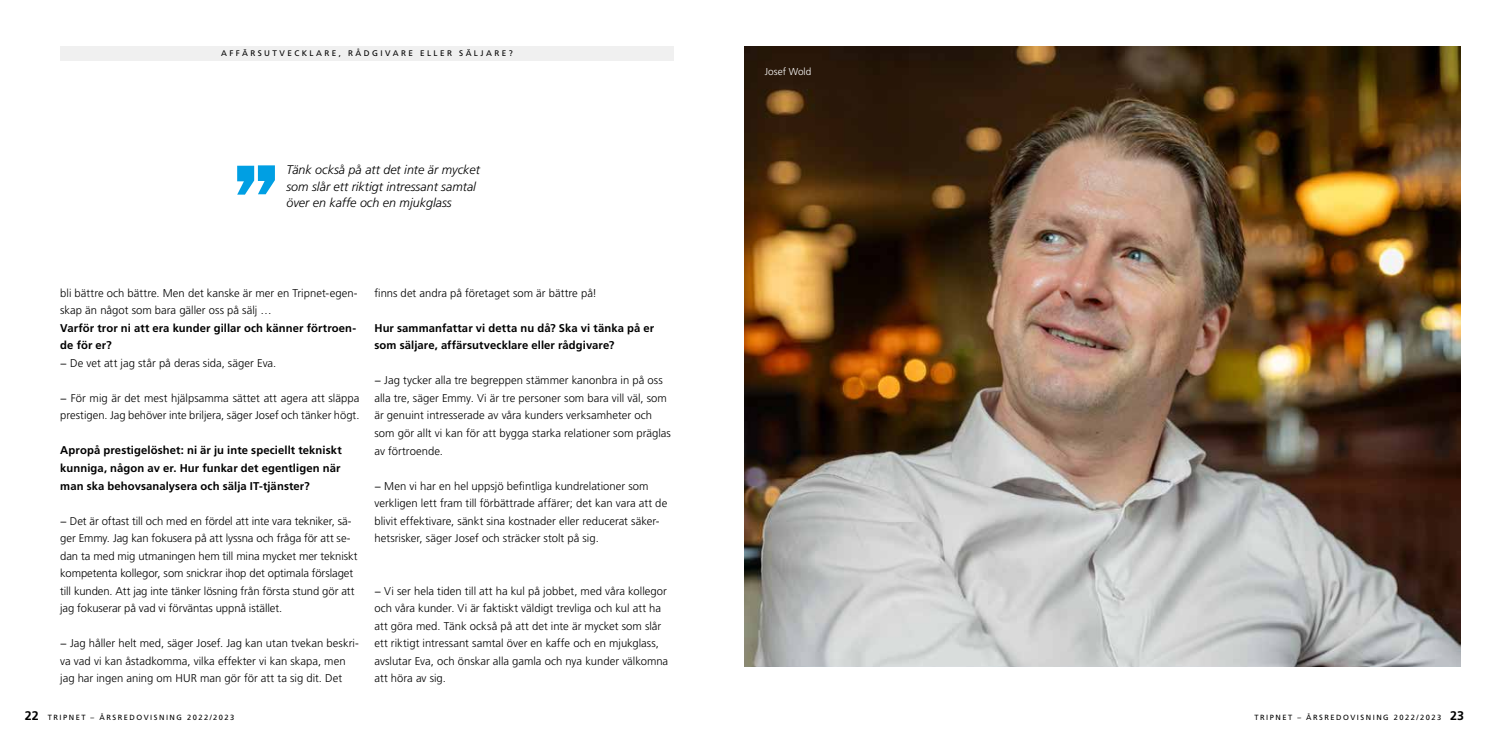
<style>
.page{position:relative;width:1489px;height:745px;background:#fff}
.page>*{position:absolute;margin:0;border:0;box-sizing:border-box;transform-origin:0 0}
.t1{font:italic 300 12.5px/16.2px "Frutiger LT Std";color:#000}
.t2{font:300 11.25px/17.5px "Frutiger LT Std";color:#000}
.t3{font:700 11.25px/17.5px "Frutiger LT Std";letter-spacing:.01em;color:#000}
.t4{font:300 10px "Frutiger LT Std";color:#fff}
.t5{font:8.12px "Frutiger LT Std";letter-spacing:.3em;color:#000}
.t6{font:7.5px "Frutiger LT Std";letter-spacing:.2em;color:#000}
.s1{font-weight:700;font-size:12.5px}
</style>
<div class="page">
<img style="left:744px;top:46px;width:716px;height:620px">
<svg style="left:237px;top:165px;width:38px;height:29px"></svg>
<div style="left:60px;top:46px;width:613px;height:14px;background:#f0f0f0"></div>
<p class="t5" style="left:221px;top:48px;width:293px">AFFÄRSUTVECKLARE, RÅDGIVARE ELLER SÄLJARE?</p>
<p class="t1" style="left:286px;top:162px;width:195px">Tänk också på att det inte är mycket som slår ett riktigt intressant samtal över en kaffe och en mjukglass</p>
<p class="t2" style="left:60px;top:284px;width:299px">bli bättre och bättre. Men det kanske är mer en Tripnet-egen&shy;skap än något som bara gäller oss på sälj …</p>
<p class="t3" style="left:60px;top:319px;width:297px">Varför tror ni att era kunder gillar och känner förtroen&shy;de för er?</p>
<p class="t2" style="left:60px;top:354px;width:217px">− De vet att jag står på deras sida, säger Eva.</p>
<p class="t2" style="left:60px;top:389px;width:301px">− För mig är det mest hjälpsamma sättet att agera att släppa prestigen. Jag behöver inte briljera, säger Josef och tänker högt.</p>
<p class="t3" style="left:60px;top:441px;width:283px">Apropå prestigelöshet: ni är ju inte speciellt tekniskt kunniga, någon av er. Hur funkar det egentligen när man ska behovsanalysera och sälja IT-tjänster?</p>
<p class="t2" style="left:60px;top:511px;width:299px">− Det är oftast till och med en fördel att inte vara tekniker, sä&shy;ger Emmy. Jag kan fokusera på att lyssna och fråga för att se&shy;dan ta med mig utmaningen hem till mina mycket mer tekniskt kompetenta kollegor, som snickrar ihop det optimala förslaget till kunden. Att jag inte tänker lösning från första stund gör att jag fokuserar på vad vi förväntas uppnå istället.</p>
<p class="t2" style="left:60px;top:634px;width:300px">− Jag håller helt med, säger Josef. Jag kan utan tvekan beskri&shy;va vad vi kan åstadkomma, vilka effekter vi kan skapa, men jag har ingen aning om HUR man gör för att ta sig dit. Det</p>
<p class="t2" style="left:374px;top:284px;width:224px">finns det andra på företaget som är bättre på!</p>
<p class="t3" style="left:374px;top:319px;width:281px">Hur sammanfattar vi detta nu då? Ska vi tänka på er som säljare, affärsutvecklare eller rådgivare?</p>
<p class="t2" style="left:374px;top:371px;width:298px">− Jag tycker alla tre begreppen stämmer kanonbra in på oss alla tre, säger Emmy. Vi är tre personer som bara vill väl, som är genuint intresserade av våra kunders verksamheter och som gör allt vi kan för att bygga starka relationer som präglas av förtroende.</p>
<p class="t2" style="left:374px;top:477px;width:294px">− Men vi har en hel uppsjö befintliga kundrelationer som verkligen lett fram till förbättrade affärer; det kan vara att de blivit effektivare, sänkt sina kostnader eller reducerat säker&shy;hetsrisker, säger Josef och sträcker stolt på sig.</p>
<p class="t2" style="left:374px;top:582px;width:295px">− Vi ser hela tiden till att ha kul på jobbet, med våra kollegor och våra kunder. Vi är faktiskt väldigt trevliga och kul att ha att göra med. Tänk också på att det inte är mycket som slår ett riktigt intressant samtal över en kaffe och en mjukglass, avslutar Eva, och önskar alla gamla och nya kunder välkomna att höra av sig.</p>
<p class="t4" style="left:764px;top:66px;width:48px">Josef Wold</p>
<p class="t6" style="left:25px;top:712px;width:211px"><span class="s1">22</span> TRIPNET – ÅRSREDOVISNING 2022/2023</p>
<p class="t6" style="left:1254px;top:712px;width:211px">TRIPNET – ÅRSREDOVISNING 2022/2023 <span class="s1">23</span></p>
</div>
